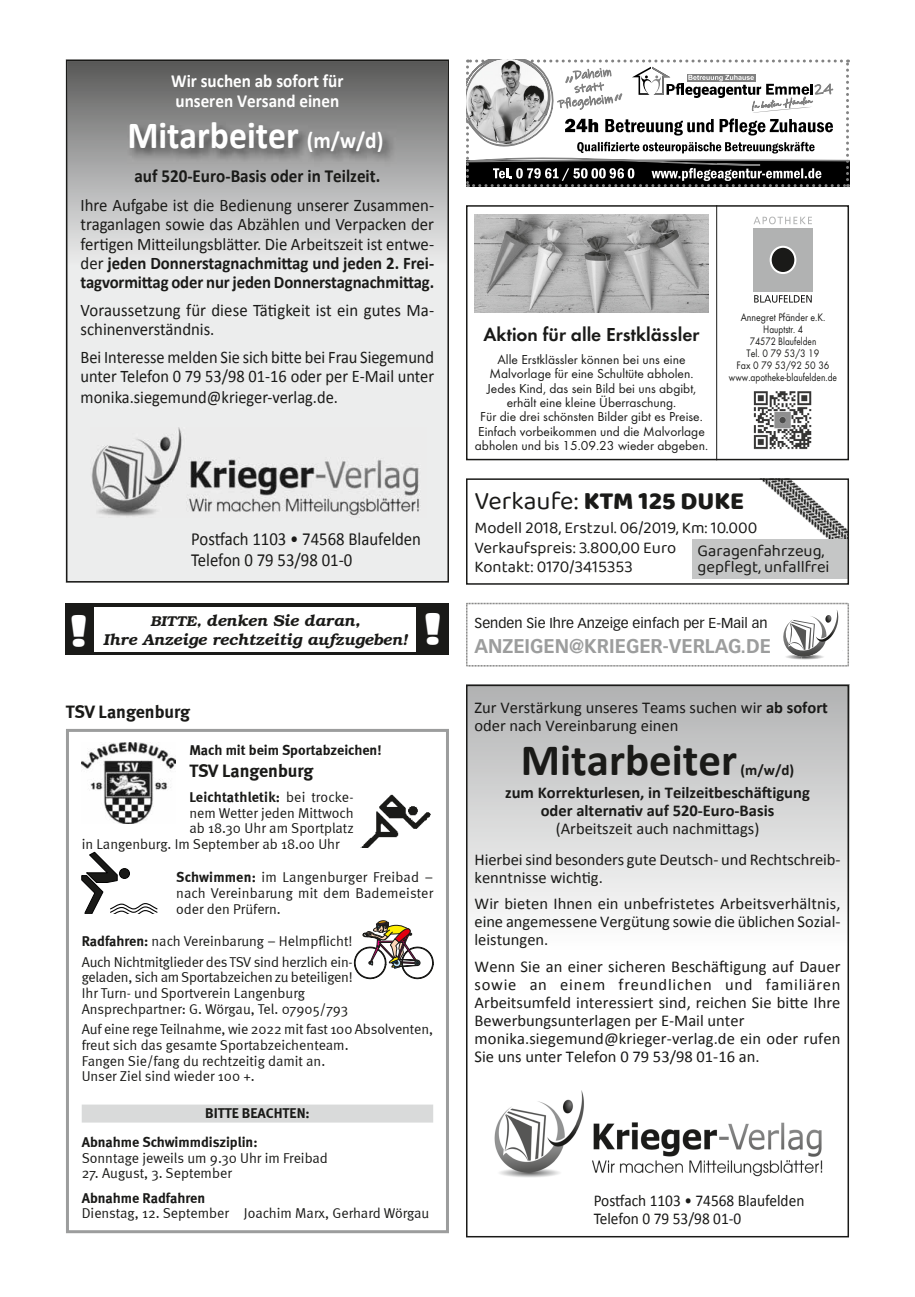
<style>
.page{position:relative;width:915px;height:1297px;background:#fff}
.page>*{position:absolute;margin:0;border:0;box-sizing:border-box;transform-origin:0 0}
.t1{font:700 45px "Calibri";color:#1a1a18}
.t2{font:41.55px "Antique Olive Nord";color:#fff}
.t3{font:700 38.4px "Calibri";color:#fff;scale:.93 1}
.t4{font:800 25.5px "Baloo 2";color:#1a1a18}
.t5{font:700 19.5px "Vectora LT Std";color:#9c9d9d}
.t6{font:600 19.5px "Futura T";color:#1a1a18}
.t7{font:18.45px/20.7px "Calibri";color:#1a1a18;scale:.91 1}
.t8{font:700 18.45px/20px "Calibri";color:#fff;scale:.93 1}
.t9{font:700 18.45px "Calibri";color:#1a1a18;scale:.93 1}
.t10{font:700 18px "Meta";letter-spacing:-.005em;color:#1a1a18}
.t11{font:17.7px/19.2px "Calibri";color:#1a1a18;text-align:justify;scale:.95 1}
.t12{font:17.7px/20px "Calibri";color:#1a1a18;text-align:justify;scale:.93 1}
.t13{font:16.5px/18px "Calibri";color:#1a1a18}
.t14{font:16.5px/19.5px "Baloo 2";color:#1a1a18}
.t15{font:700 16.5px/18px "Calibri";color:#1a1a18;text-align:center}
.t16{font:16.5px/18px "Calibri";color:#1a1a18;scale:.93 1}
.t17{font:italic 600 15.75px/19.5px "Bookman";color:#1a1a18;text-align:center}
.t18{font:700 15px "Calibri";color:#1a1a18}
.t19{font:14.25px/15.8px "Meta Normal";color:#1a1a18}
.t20{font:700 14.25px/28.5px "Meta";color:#1a1a18}
.t21{font:14.1px "Vectora LT Std";color:#1a1a18}
.t22{font:13.5px/14.2px "Futura T";color:#1a1a18;text-align:center}
.t23{font:11.25px/12px "Futura T";color:#1a1a18;text-align:center;scale:.88 1}
.t24{font:6.9px "Courier";color:#1a1a18;scale:1.06 1}
.s1{font-size:23.1px}
.s2{font-weight:700}
.s3{font-size:14.25px}
.s4{font-family:"Meta Normal";font-weight:400}
.s5{font-family:"Meta";font-weight:700}
.s6{font-weight:400}
</style>
<div class="page">
<div style="left:82px;top:1104px;width:351px;height:18px;background:#d9dada"></div>
<img style="left:82px;top:742px;width:93px;height:81px">
<div style="left:66px;top:729px;width:383px;height:504px;border:3px solid #9c9d9d"></div>
<svg style="left:353px;top:920px;width:81px;height:59px"></svg>
<svg style="left:82px;top:852px;width:76px;height:62px"></svg>
<img style="left:360px;top:794px;width:70px;height:54px">
<div style="left:466px;top:205px;width:382px;height:255px;border:2px solid #1a1a18"></div>
<hr style="left:716px;top:205px;width:1px;height:255px;background:#1a1a18">
<svg style="left:753px;top:216px;width:60px;height:87px"></svg>
<img style="left:753px;top:391px;width:59px;height:59px">
<img style="left:474px;top:215px;width:234px;height:97px">
<img style="left:758px;top:481px;width:87px;height:59px">
<div style="left:692px;top:540px;width:156px;height:39px;background:#c5c6c6"></div>
<div style="left:466px;top:478px;width:382px;height:107px;border:2px solid #1a1a18"></div>
<svg style="left:466px;top:60px;width:382px;height:127px"></svg>
<svg style="left:466px;top:685px;width:382px;height:552px"></svg>
<img style="left:493px;top:1090px;width:336px;height:88px">
<svg style="left:66px;top:60px;width:383px;height:523px;background:#ccc"></svg>
<img style="left:90px;top:428px;width:336px;height:90px">
<img style="left:127px;top:120px;width:269px;height:46px">
<svg style="left:466px;top:603px;width:382px;height:63px"></svg>
<div style="left:66px;top:604px;width:383px;height:51px;background:#1a1a18"></div>
<div style="left:94px;top:607px;width:322px;height:45px;background:#fff"></div>
<p class="t8" style="left:171px;top:70px;width:187px">Wir suchen ab sofort für unseren Versand einen</p>
<h3 class="t3" style="left:127px;top:112px;width:277px">Mitarbeiter <span class="s1">(m/w/d)</span></h3>
<p class="t9" style="left:134px;top:164px;width:266px">auf 520-Euro-Basis oder in Teilzeit.</p>
<p class="t11" style="left:81px;top:195px;width:373px">Ihre Aufgabe ist die Bedienung unserer Zusammen&shy;traganlagen sowie das Abzählen und Verpacken der fertigen Mitteilungsblätter. Die Arbeitszeit ist entwe&shy;der <span class="s2">jeden Donnerstagnachmittag und jeden 2. Frei&shy;tagvormittag oder nur jeden Donnerstagnachmittag.</span></p>
<p class="t11" style="left:81px;top:300px;width:373px">Voraussetzung für diese Tätigkeit ist ein gutes Ma&shy;schinenverständnis.</p>
<p class="t12" style="left:81px;top:346px;width:381px">Bei Interesse melden Sie sich bitte bei Frau Siegemund unter Telefon 0 79 53/98 01-16 oder per E-Mail unter monika.siegemund@krieger-verlag.de.</p>
<p class="t7" style="left:191px;top:528px;width:254px">Postfach 1103 • 74568 Blaufelden<br>Telefon 0 79 53/98 01-0</p>
<h2 class="t2" style="left:69px;top:605px;width:20px">!</h2>
<p class="t17" style="left:103px;top:610px;width:305px"><span class="s3">BITTE,</span> denken Sie daran,<br>Ihre Anzeige rechtzeitig aufzugeben!</p>
<h2 class="t2" style="left:423px;top:603px;width:20px">!</h2>
<p class="t10" style="left:66px;top:701px;width:126px">TSV Langenburg</p>
<p class="t20" style="left:189px;top:736px;width:194px">Mach mit beim Sportabzeichen!</p>
<p class="t10" style="left:189px;top:760px;width:126px">TSV Langenburg</p>
<p class="t20" style="left:189px;top:782px;width:166px">Leichtathletik: <span class="s4">bei trocke-</span></p>
<p class="t19" style="left:189px;top:804px;width:166px">nem Wetter jeden Mittwoch</p>
<p class="t19" style="left:189px;top:820px;width:166px">ab 18.30 Uhr am Sportplatz</p>
<p class="t19" style="left:82px;top:836px;width:259px">in Langenburg. Im September ab 18.00 Uhr</p>
<p class="t19" style="left:176px;top:869px;width:258px;text-align:justify"><span class="s5">Schwimmen:</span> im Langenburger Freibad – nach Vereinbarung mit dem Bademeister oder den Prüfern.</p>
<p class="t19" style="left:82px;top:931px;width:272px;line-height:20.2px"><span class="s5">Radfahren:</span> nach Vereinbarung – Helmpflicht!<br>Auch Nichtmitglieder des TSV sind herzlich ein-</p>
<p class="t19" style="left:82px;top:969px;width:272px">geladen, sich am Sportabzeichen zu beteiligen!<br>Ihr Turn- und Sportverein Langenburg<br>Ansprechpartner: G. Wörgau, Tel. 07905/793</p>
<p class="t19" style="left:82px;top:1021px;width:353px">Auf eine rege Teilnahme, wie 2022 mit fast 100 Absolventen, freut sich das gesamte Sportabzeichenteam.<br>Fangen Sie/fang du rechtzeitig damit an.<br>Unser Ziel sind wieder 100 +.</p>
<p class="t20" style="left:82px;top:1099px;width:229px;text-indent:123px">BITTE BEACHTEN:<br>Abnahme Schwimmdisziplin:</p>
<p class="t19" style="left:82px;top:1149px;width:248px">Sonntage jeweils um 9.30 Uhr im Freibad</p>
<p class="t19" style="left:82px;top:1165px;width:152px">27. August, 3. September</p>
<p class="t20" style="left:82px;top:1183px;width:125px">Abnahme Radfahren</p>
<p class="t19" style="left:82px;top:1205px;width:349px">Dienstag, 12. September Joachim Marx, Gerhard Wörgau</p>
<p class="t23" style="left:728px;top:311px;width:124px">Annegret Pfänder e.K.<br>Hauptstr. 4<br>74572 Blaufelden<br>Tel. 0 79 53/3 19<br>Fax 0 79 53/92 50 36 www.apotheke-blaufelden.de</p>
<h3 class="t6" style="left:483px;top:323px;width:217px">Aktion für alle Erstklässler</h3>
<p class="t22" style="left:474px;top:352px;width:235px">Alle Erstklässler können bei uns eine Malvorlage für eine Schultüte abholen.<br>Jedes Kind, das sein Bild bei uns abgibt, erhält eine kleine Überraschung.<br>Für die drei schönsten Bilder gibt es Preise.<br>Einfach vorbeikommen und die Malvorlage abholen und bis 15.09.23 wieder abgeben.</p>
<h3 class="t4" style="left:474px;top:486px;width:271px"><span class="s6">Verkaufe:</span> KTM 125 DUKE</h3>
<p class="t14" style="left:474px;top:519px;width:284px">Modell 2018, Erstzul. 06/2019, Km: 10.000<br>Verkaufspreis: 3.800,00 Euro<br>Kontakt: 0170/3415353</p>
<p class="t14" style="left:697px;top:543px;width:133px;line-height:16.5px">Garagenfahrzeug, gepflegt, unfallfrei</p>
<p class="t24" style="left:757px;top:563px;width:114px">Krieger_Verlag_Logo_4c_quer</p>
<p class="t21" style="left:474px;top:615px;width:294px">Senden Sie Ihre Anzeige einfach per E-Mail an</p>
<h3 class="t5" style="left:474px;top:635px;width:298px">ANZEIGEN@KRIEGER-VERLAG.DE</h3>
<p class="t13" style="left:474px;top:697px;width:355px">Zur Verstärkung unseres Teams suchen wir <span class="s2">ab sofort </span>oder nach Vereinbarung einen</p>
<h1 class="t1" style="left:520px;top:732px;width:218px">Mitarbeiter</h1>
<p class="t18" style="left:740px;top:761px;width:55px">(m/w/d)</p>
<p class="t15" style="left:505px;top:783px;width:306px">zum Korrekturlesen, in Teilzeitbeschäftigung oder alternativ auf 520-Euro-Basis</p>
<p class="t13" style="left:474px;top:812px;width:367px;line-height:30.8px;text-align:center">(Arbeitszeit auch nachmittags)<br>Hierbei sind besonders gute Deutsch- und Rechtschreib-</p>
<p class="t13" style="left:474px;top:863px;width:367px;line-height:26.5px">kenntnisse wichtig.<br>Wir bieten Ihnen ein unbefristetes Arbeitsverhältnis,</p>
<p class="t13" style="left:474px;top:912px;width:367px">eine angemessene Vergütung sowie die üblichen Sozial&shy;leistungen.</p>
<p class="t13" style="left:474px;top:956px;width:367px">Wenn Sie an einer sicheren Beschäftigung auf Dauer sowie an einem freundlichen und familiären Arbeitsumfeld interessiert sind, reichen Sie bitte Ihre Bewerbungsunterlagen per E-Mail unter monika.siegemund@krieger-verlag.de ein oder rufen Sie uns unter Telefon 0 79 53/98 01-16 an.</p>
<p class="t16" style="left:593px;top:1191px;width:228px">Postfach 1103 • 74568 Blaufelden<br>Telefon 0 79 53/98 01-0</p>
</div>
